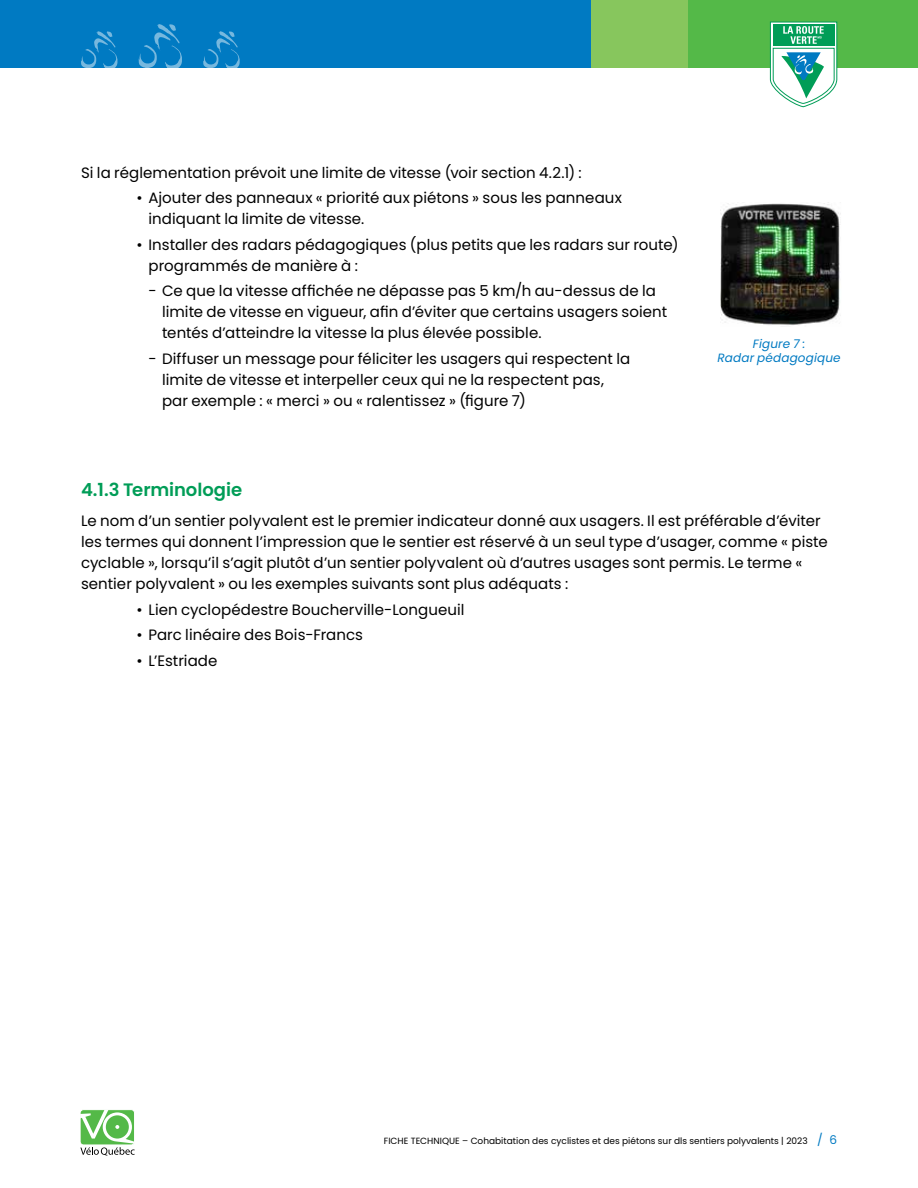
<style>
.page{position:relative;width:918px;height:1188px;background:#fff}
.page>*{position:absolute;margin:0;border:0;box-sizing:border-box;transform-origin:0 0}
.t1{font:600 18px "Poppins";letter-spacing:-.005em;color:#009d57}
.t2{font:15px/21px "Poppins";letter-spacing:.005em;color:#000}
.t3{font:italic 12px/14.4px "Poppins";letter-spacing:.01em;color:#007ac2;text-align:center}
.t4{font:9px "Poppins";color:#000}
.s1{font-size:12px;color:#007ac2}
</style>
<div class="page">
<div style="left:0;top:0;width:591px;height:68px;background:#007ac2"></div>
<div style="left:591px;top:0;width:97px;height:68px;background:#87c65d"></div>
<div style="left:688px;top:0;width:230px;height:68px;background:#54b948"></div>
<div style="left:80px;top:1109px;width:55px;height:36px;border:1px solid #fff;border-radius:3px"></div>
<svg style="left:80px;top:1110px;width:55px;height:46px"></svg>
<img style="left:720px;top:203px;width:121px;height:122px">
<svg style="left:770px;top:22px;width:67px;height:85px"></svg>
<svg style="left:81px;top:31px;width:37px;height:37px"></svg>
<svg style="left:139px;top:24px;width:43px;height:44px"></svg>
<svg style="left:203px;top:31px;width:37px;height:37px"></svg>
<p class="t2" style="left:81px;top:162px;width:502px">Si la réglementation prévoit une limite de vitesse (voir section 4.2.1) :</p>
<p class="t2" style="left:148px;top:188px;width:475px;text-indent:-12px">• Ajouter des panneaux « priorité aux piétons » sous les panneaux indiquant la limite de vitesse.</p>
<p class="t2" style="left:148px;top:234px;width:532px;text-indent:-12px">• Installer des radars pédagogiques (plus petits que les radars sur route) programmés de manière à :</p>
<p class="t2" style="left:162px;top:281px;width:507px;text-indent:-14px">- Ce que la vitesse affichée ne dépasse pas 5 km/h au-dessus de la limite de vitesse en vigueur, afin d’éviter que certains usagers soient tentés d’atteindre la vitesse la plus élevée possible.</p>
<p class="t2" style="left:162px;top:348px;width:470px;text-indent:-14px">- Diffuser un message pour féliciter les usagers qui respectent la limite de vitesse et interpeller ceux qui ne la respectent pas, par exemple : « merci » ou « ralentissez » (figure 7)</p>
<p class="t3" style="left:718px;top:337px;width:125px">Figure 7 :<br>Radar pédagogique</p>
<p class="t1" style="left:81px;top:480px;width:163px">4.1.3 Terminologie</p>
<p class="t2" style="left:81px;top:511px;width:748px">Le nom d’un sentier polyvalent est le premier indicateur donné aux usagers. Il est préférable d’éviter les termes qui donnent l’impression que le sentier est réservé à un seul type d’usager, comme « piste cyclable », lorsqu’il s’agit plutôt d’un sentier polyvalent où d’autres usages sont permis. Le terme « sentier polyvalent » ou les exemples suivants sont plus adéquats :</p>
<p class="t2" style="left:136px;top:599px;width:330px">• Lien cyclopédestre Boucherville-Longueuil</p>
<p class="t2" style="left:136px;top:625px;width:228px">• Parc linéaire des Bois-Francs</p>
<p class="t2" style="left:136px;top:650px;width:83px">• L’Estriade</p>
<p class="t4" style="left:384px;top:1136px;width:455px">FICHE TECHNIQUE – Cohabitation des cyclistes et des piétons sur dls sentiers polyvalents | 2023 <span class="s1">/ 6</span></p>
</div>
